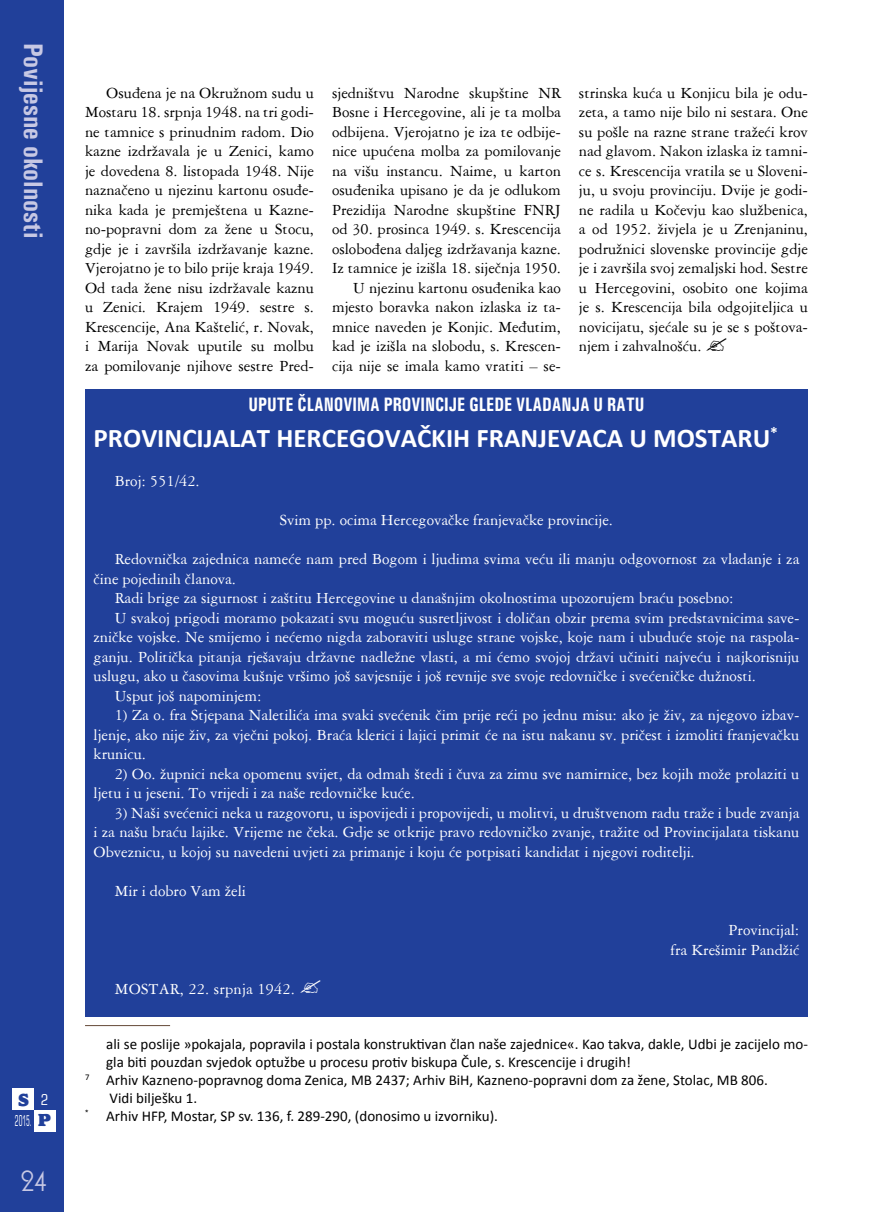
<style>
.page{position:relative;width:893px;height:1212px;background:#fff}
.page>*{position:absolute;margin:0;border:0;box-sizing:border-box;transform-origin:0 0}
.t1{font:700 27px "Calibri";color:#fff}
.t2{font:700 condensed 27px "Univers";color:#c7c8e4}
.t3{font:27px "Andes";color:#c7c8e4}
.t4{font:700 condensed 19.5px "Univers";color:#fff;scale:.9 1}
.t5{font:800 18px "Alfredo";color:#21409a}
.t6{font:16.5px/19.5px "American Garamond BT";color:#fff;text-align:justify}
.t7{font:16.5px/19.5px "American Garamond BT";color:#000;text-align:justify}
.t8{font:15px "Calibri";color:#000}
.t9{font:condensed 15px "Square 721 BT";color:#fff;scale:.5 1}
.t10{font:condensed 15px "Square 721 BT";color:#fff}
.s1{font-family:"Alfredo";font-weight:800;font-stretch:normal;font-size:18px;color:#21409a}
</style>
<div class="page">
<div style="left:0;top:0;width:64px;height:1212px;background:#21409a"></div>
<div style="left:13px;top:1089px;width:21px;height:21px;background:#fff"></div>
<div style="left:34px;top:1110px;width:21px;height:21px;background:#fff"></div>
<div style="left:85px;top:389px;width:723px;height:627px;background:#21409a"></div>
<hr style="left:85px;top:1025px;width:85px;height:1px;background:#654938">
<h1 class="t2" style="left:50px;top:43px;width:197px;rotate:90deg">Povijesne okolnosti</h1>
<p class="t5" style="left:18px;top:1090px;width:12px">S</p>
<p class="t9" style="left:15px;top:1112px;width:73px">2015. <span class="s1">p</span></p>
<p class="t10" style="left:41px;top:1090px;width:9px">2</p>
<h1 class="t3" style="left:21px;top:1169px;width:27px">24</h1>
<p class="t7" style="left:85px;top:82px;width:230px;text-indent:21px">Osuđena je na Okružnom sudu u Mostaru 18. srpnja 1948. na tri godi&shy;ne tamnice s prinudnim radom. Dio kazne izdržavala je u Zenici, kamo je dovedena 8. listopada 1948. Nije naznačeno u njezinu kartonu osuđe&shy;nika kada je premještena u Kazne&shy;no-popravni dom za žene u Stocu, gdje je i završila izdržavanje kazne.<br>Vjerojatno je to bilo prije kraja 1949.<br>Od tada žene nisu izdržavale kaznu u Zenici. Krajem 1949. sestre s.<br>Krescencije, Ana Kaštelić, r. Novak, i Marija Novak uputile su molbu za pomilovanje njihove sestre Pred-</p>
<p class="t7" style="left:332px;top:83px;width:230px;text-align:right">sjedništvu Narodne skupštine NR Bosne i Hercegovine, ali je ta molba odbijena. Vjerojatno je iza te odbije&shy;nice upućena molba za pomilovanje na višu instancu. Naime, u karton osuđenika upisano je da je odlukom Prezidija Narodne skupštine FNRJ od 30. prosinca 1949. s. Krescencija oslobođena daljeg izdržavanja kazne.<br>Iz tamnice je izišla 18. siječnja 1950.<br>U njezinu kartonu osuđenika kao mjesto boravka nakon izlaska iz ta&shy;mnice naveden je Konjic. Međutim, kad je izišla na slobodu, s. Krescen&shy;cija nije se imala kamo vratiti – se-</p>
<p class="t7" style="left:579px;top:83px;width:230px">strinska kuća u Konjicu bila je odu&shy;zeta, a tamo nije bilo ni sestara. One su pošle na razne strane tražeći krov nad glavom. Nakon izlaska iz tamni&shy;ce s. Krescencija vratila se u Sloveni&shy;ju, u svoju provinciju. Dvije je godi&shy;ne radila u Kočevju kao službenica, a od 1952. živjela je u Zrenjaninu, podružnici slovenske provincije gdje je i završila svoj zemaljski hod. Sestre u Hercegovini, osobito one kojima je s. Krescencija bila odgojiteljica u novicijatu, sjećale su je se s poštova&shy;njem i zahvalnošću.</p>
<p class="t4" style="left:248px;top:392px;width:441px">UPUTE ČLANOVIMA PROVINCIJE GLEDE VLADANJA U RATU</p>
<h1 class="t1" style="left:94px;top:422px;width:686px">PROVINCIJALAT HERCEGOVAČKIH FRANJEVACA U MOSTARU<sup>*</sup></h1>
<p class="t6" style="left:115px;top:471px;width:86px">Broj: 551/42.</p>
<p class="t6" style="left:280px;top:510px;width:335px">Svim pp. ocima Hercegovačke franjevačke provincije.</p>
<p class="t6" style="left:115px;top:549px;width:686px">Redovnička zajednica nameće nam pred Bogom i ljudima svima veću ili manju odgovornost za vladanje i za</p>
<p class="t6" style="left:94px;top:569px;width:144px">čine pojedinih članova.</p>
<p class="t6" style="left:115px;top:588px;width:620px">Radi brige za sigurnost i zaštitu Hercegovine u današnjim okolnostima upozorujem braću posebno:</p>
<p class="t6" style="left:115px;top:608px;width:686px">U svakoj prigodi moramo pokazati svu moguću susretljivost i doličan obzir prema svim predstavnicima save-</p>
<p class="t6" style="left:94px;top:627px;width:707px">zničke vojske. Ne smijemo i nećemo nigda zaboraviti usluge strane vojske, koje nam i ubuduće stoje na raspola-</p>
<p class="t6" style="left:94px;top:647px;width:707px">ganju. Politička pitanja rješavaju državne nadležne vlasti, a mi ćemo svojoj državi učiniti najveću i najkorisniju</p>
<p class="t6" style="left:94px;top:666px;width:664px">uslugu, ako u časovima kušnje vršimo još savjesnije i još revnije sve svoje redovničke i svećeničke dužnosti.</p>
<p class="t6" style="left:115px;top:686px;width:148px">Usput još napominjem:</p>
<p class="t6" style="left:94px;top:705px;width:707px;text-indent:21px">1) Za o. fra Stjepana Naletilića ima svaki svećenik čim prije reći po jednu misu: ako je živ, za njegovo izbav&shy;ljenje, ako nije živ, za vječni pokoj. Braća klerici i lajici primit će na istu nakanu sv. pričest i izmoliti franjevačku krunicu.</p>
<p class="t6" style="left:94px;top:764px;width:707px;text-indent:21px">2) Oo. župnici neka opomenu svijet, da odmah štedi i čuva za zimu sve namirnice, bez kojih može prolaziti u ljetu i u jeseni. To vrijedi i za naše redovničke kuće.</p>
<p class="t6" style="left:94px;top:803px;width:707px;text-indent:21px">3) Naši svećenici neka u razgovoru, u ispovijedi i propovijedi, u molitvi, u društvenom radu traže i bude zvanja i za našu braću lajike. Vrijeme ne čeka. Gdje se otkrije pravo redovničko zvanje, tražite od Provincijalata tiskanu Obveznicu, u kojoj su navedeni uvjeti za primanje i koju će potpisati kandidat i njegovi roditelji.</p>
<p class="t6" style="left:115px;top:881px;width:133px">Mir i dobro Vam želi</p>
<p class="t6" style="left:671px;top:920px;width:130px;text-align:right">Provincijal:<br>fra Krešimir Pandžić</p>
<p class="t6" style="left:115px;top:978px;width:182px">MOSTAR, 22. srpnja 1942.</p>
<p class="t8" style="left:106px;top:1034px;width:703px">ali se poslije »pokajala, popravila i postala konstruktivan član naše zajednice«. Kao takva, dakle, Udbi je zacijelo mo-</p>
<p class="t8" style="left:106px;top:1052px;width:526px">gla biti pouzdan svjedok optužbe u procesu protiv biskupa Čule, s. Krescencije i drugih!</p>
<p class="t8" style="left:85px;top:1070px;width:684px"><sup>7</sup> Arhiv Kazneno-popravnog doma Zenica, MB 2437; Arhiv BiH, Kazneno-popravni dom za žene, Stolac, MB 806.</p>
<p class="t8" style="left:110px;top:1088px;width:89px">Vidi bilješku 1.</p>
<p class="t8" style="left:85px;top:1106px;width:415px"><sup>*</sup> Arhiv HFP, Mostar, SP sv. 136, f. 289-290, (donosimo u izvorniku).</p>
</div>
